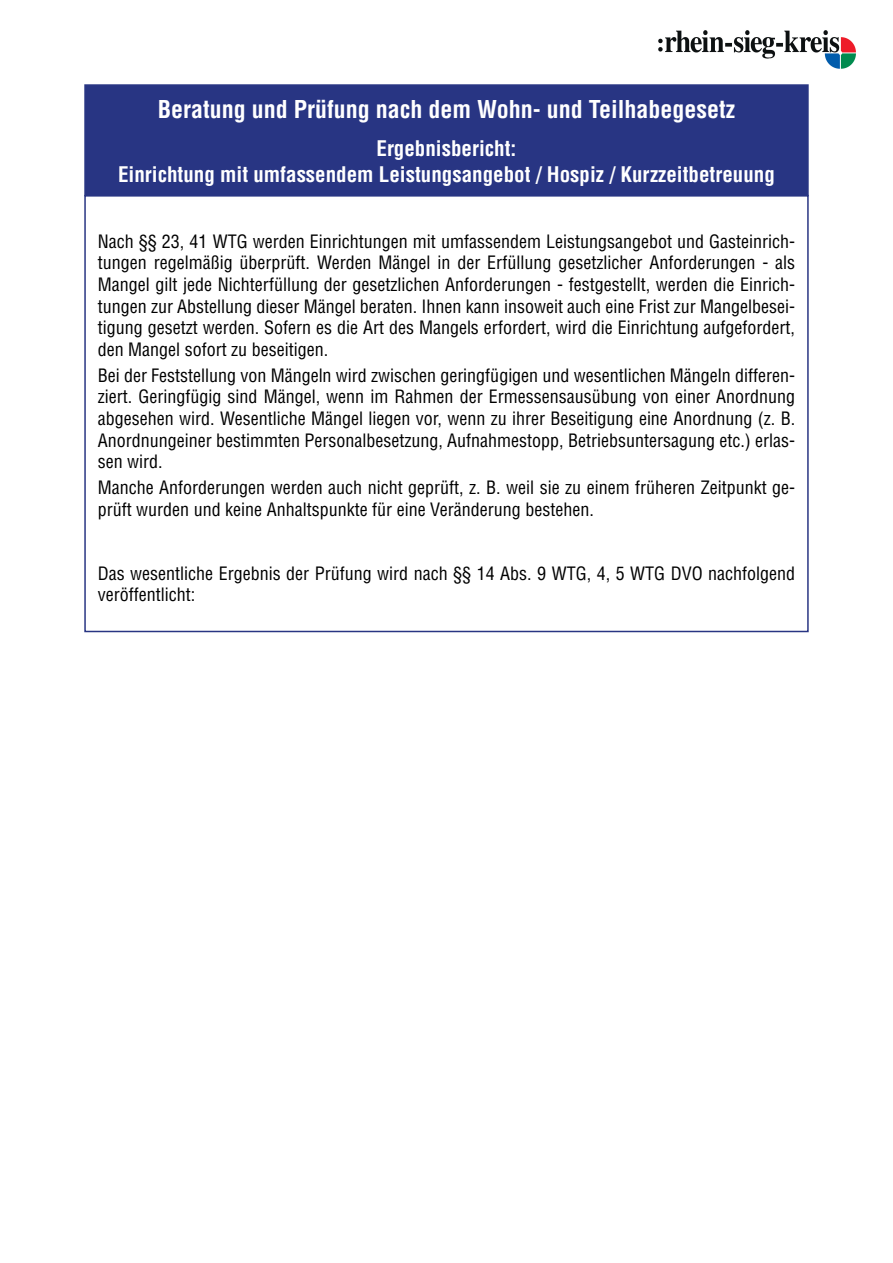
<style>
.page{position:relative;width:893px;height:1263px;background:#fff}
.page>*{position:absolute;margin:0;border:0;box-sizing:border-box;transform-origin:0 0}
.t1{font:700 condensed 24px "Helvetica LT Std";color:#fff}
.t2{font:700 condensed 21px/25.2px "Helvetica LT Std";color:#fff;text-align:center}
.t3{font:condensed 18px/21.6px "Helvetica LT Std";color:#000;text-align:justify}
</style>
<div class="page">
<div style="left:84px;top:84px;width:725px;height:112px;background:#283583;border:2px solid #283583"></div>
<div style="left:84px;top:195px;width:725px;height:437px;border:2px solid #283583"></div>
<img style="left:658px;top:30px;width:198px;height:39px">
<h1 class="t1" style="left:158px;top:95px;width:579px">Beratung und Prüfung nach dem Wohn- und Teilhabegesetz</h1>
<p class="t2" style="left:118px;top:136px;width:658px">Ergebnisbericht:<br>Einrichtung mit umfassendem Leistungsangebot / Hospiz / Kurzzeitbetreuung</p>
<p class="t3" style="left:98px;top:230px;width:699px">Nach §§ 23, 41 WTG werden Einrichtungen mit umfassendem Leistungsangebot und Gasteinrich&shy;tungen regelmäßig überprüft. Werden Mängel in der Erfüllung gesetzlicher Anforderungen - als Mangel gilt jede Nichterfüllung der gesetzlichen Anforderungen - festgestellt, werden die Einrich&shy;tungen zur Abstellung dieser Mängel beraten. Ihnen kann insoweit auch eine Frist zur Mangelbesei&shy;tigung gesetzt werden. Sofern es die Art des Mangels erfordert, wird die Einrichtung aufgefordert, den Mangel sofort zu beseitigen.</p>
<p class="t3" style="left:98px;top:364px;width:699px">Bei der Feststellung von Mängeln wird zwischen geringfügigen und wesentlichen Mängeln differen&shy;ziert. Geringfügig sind Mängel, wenn im Rahmen der Ermessensausübung von einer Anordnung abgesehen wird. Wesentliche Mängel liegen vor, wenn zu ihrer Beseitigung eine Anordnung (z. B.<br>Anordnungeiner bestimmten Personalbesetzung, Aufnahmestopp, Betriebsuntersagung etc.) erlas&shy;sen wird.</p>
<p class="t3" style="left:98px;top:476px;width:699px">Manche Anforderungen werden auch nicht geprüft, z. B. weil sie zu einem früheren Zeitpunkt ge&shy;prüft wurden und keine Anhaltspunkte für eine Veränderung bestehen.</p>
<p class="t3" style="left:98px;top:562px;width:699px">Das wesentliche Ergebnis der Prüfung wird nach §§ 14 Abs. 9 WTG, 4, 5 WTG DVO nachfolgend veröffentlicht:</p>
</div>
